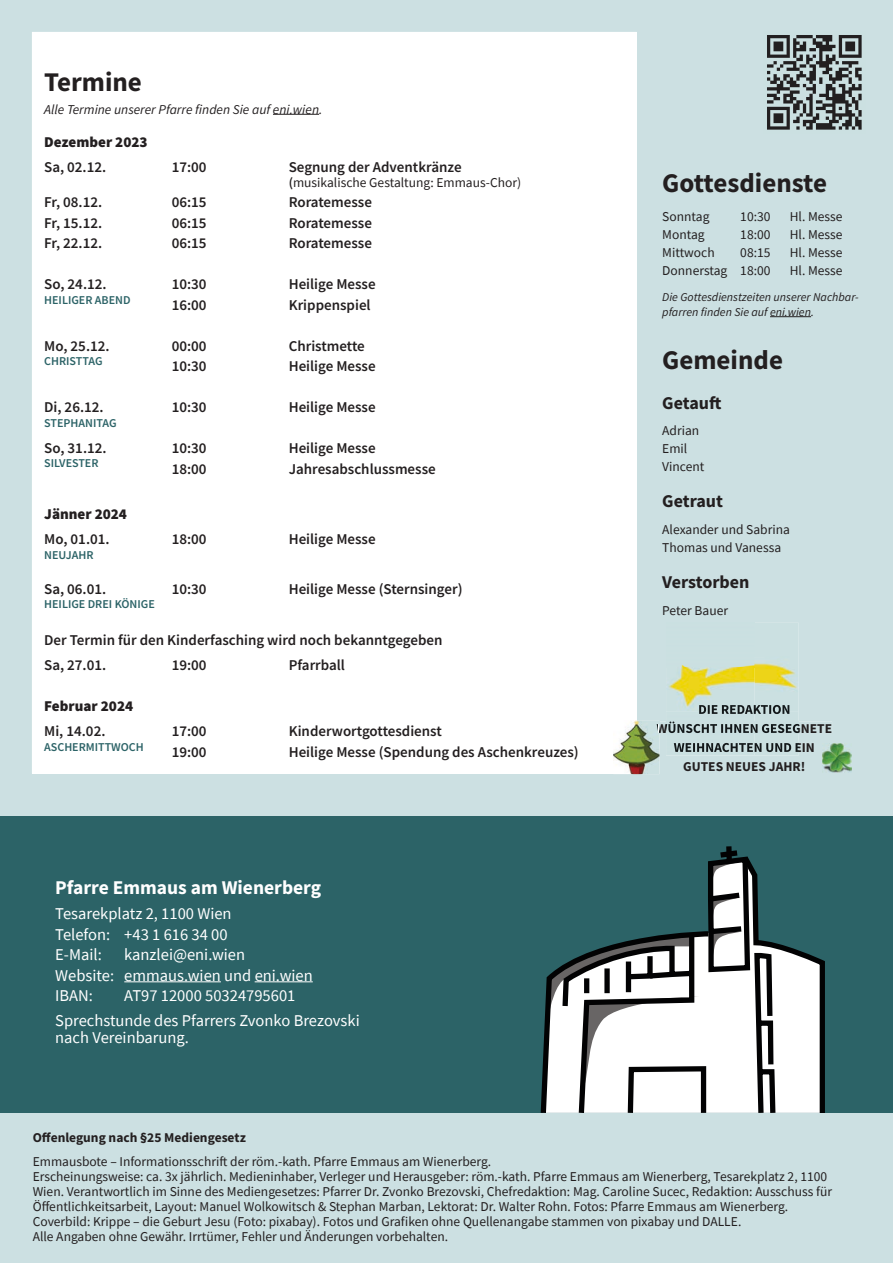
<style>
.page{position:relative;width:893px;height:1263px;background:#cce0e2}
.page>*{position:absolute;margin:0;border:0;box-sizing:border-box;transform-origin:0 0}
.t1{font:700 27px "Source Sans Pro";color:#231f20}
.t2{font:700 19.5px "Source Sans Pro";color:#fff}
.t3{font:700 18px "Source Sans Pro";color:#231f20}
.t4{font:16.5px/20.5px "Source Sans Pro";color:#fff}
.t5{font:600 15px/25px "Source Sans Pro";color:#231f20}
.t6{font:900 15px "Source Sans Pro";color:#231f20}
.t7{font:13.5px/15px "Source Sans Pro";color:#231f20}
.t8{font:700 13.5px "Source Sans Pro";color:#231f20}
.t9{font:italic 13.5px "Source Sans Pro";color:#231f20}
.t10{font:700 13.5px "Source Sans Pro";letter-spacing:-.01em;color:#fff}
.t11{font:600 12px "Source Sans Pro";color:#2c6367}
.t12{font:italic 12px/15px "Source Sans Pro";color:#231f20}
.s1{font-weight:600}
</style>
<div class="page">
<div style="left:799px;top:743px;width:16px;height:9px;background:#cce0e2"></div>
<div style="left:32px;top:32px;width:605px;height:741px;background:#fff"></div>
<hr style="left:273px;top:114px;width:46px;height:1px;background:#231f20">
<hr style="left:770px;top:316px;width:41px;height:1px;background:#231f20">
<div style="left:0;top:816px;width:893px;height:297px;background:#2c6367"></div>
<svg style="left:540px;top:846px;width:285px;height:267px"></svg>
<hr style="left:124px;top:981px;width:97px;height:1px;background:#fff">
<hr style="left:255px;top:981px;width:58px;height:1px;background:#fff">
<img style="left:764px;top:32px;width:101px;height:101px">
<img style="left:613px;top:721px;width:46px;height:53px">
<img style="left:613px;top:721px;width:24px;height:52px">
<svg style="left:657px;top:721px;width:175px;height:12px"></svg>
<img style="left:666px;top:623px;width:133px;height:132px">
<img style="left:699px;top:705px;width:90px;height:9px">
<img style="left:666px;top:721px;width:133px;height:12px">
<img style="left:674px;top:743px;width:125px;height:9px">
<img style="left:822px;top:744px;width:30px;height:28px">
<h1 class="t1" style="left:44px;top:64px;width:99px">Termine</h1>
<p class="t9" style="left:44px;top:101px;width:280px">Alle Termine unserer Pfarre finden Sie auf eni.wien.</p>
<p class="t6" style="left:44px;top:131px;width:105px">Dezember 2023</p>
<p class="t5" style="left:44px;top:154px;width:64px">Sa, 02.12.</p>
<p class="t5" style="left:172px;top:154px;width:36px">17:00</p>
<p class="t5" style="left:289px;top:154px;width:174px">Segnung der Adventkränze</p>
<p class="t7" style="left:289px;top:175px;width:234px"><span class="s1">(</span>musikalische Gestaltung: Emmaus-Chor)</p>
<p class="t5" style="left:44px;top:190px;width:60px">Fr, 08.12.</p>
<p class="t5" style="left:172px;top:190px;width:36px">06:15</p>
<p class="t5" style="left:289px;top:190px;width:85px">Roratemesse</p>
<p class="t5" style="left:44px;top:210px;width:60px">Fr, 15.12.</p>
<p class="t5" style="left:172px;top:210px;width:36px">06:15</p>
<p class="t5" style="left:289px;top:210px;width:85px">Roratemesse</p>
<p class="t5" style="left:44px;top:231px;width:60px">Fr, 22.12.</p>
<p class="t5" style="left:172px;top:231px;width:36px">06:15</p>
<p class="t5" style="left:289px;top:231px;width:85px">Roratemesse</p>
<p class="t5" style="left:44px;top:272px;width:64px">So, 24.12.</p>
<p class="t5" style="left:172px;top:272px;width:36px">10:30</p>
<p class="t5" style="left:289px;top:272px;width:88px">Heilige Messe</p>
<p class="t5" style="left:172px;top:292px;width:36px">16:00</p>
<p class="t5" style="left:289px;top:292px;width:83px">Krippenspiel</p>
<p class="t5" style="left:44px;top:333px;width:67px">Mo, 25.12.</p>
<p class="t5" style="left:172px;top:333px;width:36px">00:00</p>
<p class="t5" style="left:289px;top:333px;width:78px">Christmette</p>
<p class="t5" style="left:172px;top:354px;width:36px">10:30</p>
<p class="t5" style="left:289px;top:354px;width:88px">Heilige Messe</p>
<p class="t5" style="left:44px;top:395px;width:61px">Di, 26.12.</p>
<p class="t5" style="left:172px;top:395px;width:36px">10:30</p>
<p class="t5" style="left:289px;top:395px;width:88px">Heilige Messe</p>
<p class="t5" style="left:44px;top:436px;width:64px">So, 31.12.</p>
<p class="t5" style="left:172px;top:436px;width:36px">10:30</p>
<p class="t5" style="left:289px;top:436px;width:88px">Heilige Messe</p>
<p class="t5" style="left:172px;top:456px;width:36px">18:00</p>
<p class="t5" style="left:289px;top:456px;width:149px">Jahresabschlussmesse</p>
<p class="t6" style="left:44px;top:504px;width:84px">Jänner 2024</p>
<p class="t5" style="left:44px;top:527px;width:67px">Mo, 01.01.</p>
<p class="t5" style="left:172px;top:527px;width:36px">18:00</p>
<p class="t5" style="left:289px;top:527px;width:88px">Heilige Messe</p>
<p class="t5" style="left:44px;top:577px;width:64px">Sa, 06.01.</p>
<p class="t5" style="left:172px;top:577px;width:36px">10:30</p>
<p class="t5" style="left:289px;top:577px;width:175px">Heilige Messe (Sternsinger)</p>
<p class="t5" style="left:44px;top:627px;width:400px">Der Termin für den Kinderfasching wird noch bekanntgegeben<br>Sa, 27.01.</p>
<p class="t11" style="left:44px;top:292px;width:88px">HEILIGER ABEND</p>
<p class="t11" style="left:44px;top:353px;width:60px">CHRISTTAG</p>
<p class="t11" style="left:44px;top:415px;width:74px">STEPHANITAG</p>
<p class="t11" style="left:44px;top:455px;width:56px">SILVESTER</p>
<p class="t11" style="left:44px;top:547px;width:51px">NEUJAHR</p>
<p class="t11" style="left:44px;top:596px;width:112px">HEILIGE DREI KÖNIGE</p>
<p class="t5" style="left:172px;top:652px;width:36px">19:00</p>
<p class="t5" style="left:289px;top:652px;width:58px">Pfarrball</p>
<p class="t6" style="left:44px;top:696px;width:90px">Februar 2024</p>
<p class="t5" style="left:44px;top:718px;width:63px">Mi, 14.02.</p>
<p class="t5" style="left:172px;top:718px;width:36px">17:00</p>
<p class="t5" style="left:289px;top:718px;width:155px">Kinderwortgottesdienst</p>
<p class="t5" style="left:172px;top:739px;width:36px">19:00</p>
<p class="t5" style="left:289px;top:739px;width:292px">Heilige Messe (Spendung des Aschenkreuzes)</p>
<p class="t11" style="left:44px;top:739px;width:101px">ASCHERMITTWOCH</p>
<p class="t10" style="left:55px;top:867px;width:68px">Röm.-kath.</p>
<h2 class="t2" style="left:55px;top:875px;width:267px">Pfarre Emmaus am Wienerberg</h2>
<p class="t4" style="left:55px;top:903px;width:178px">Tesarekplatz 2, 1100 Wien<br>Telefon: +43 1 616 34 00<br>E-Mail:</p>
<p class="t4" style="left:55px;top:944px;width:259px;text-indent:69px">kanzlei@eni.wien<br>Website: emmaus.wien und eni.wien<br>IBAN:</p>
<p class="t4" style="left:55px;top:983px;width:306px;line-height:25px;text-align:center">AT97 12000 50324795601<br>Sprechstunde des Pfarrers Zvonko Brezovski</p>
<p class="t4" style="left:55px;top:1027px;width:135px">nach Vereinbarung.</p>
<h1 class="t1" style="left:662px;top:165px;width:166px">Gottesdienste</h1>
<p class="t7" style="left:662px;top:209px;width:49px">Sonntag</p>
<p class="t7" style="left:740px;top:209px;width:32px">10:30</p>
<p class="t7" style="left:790px;top:209px;width:54px">Hl. Messe</p>
<p class="t7" style="left:662px;top:227px;width:44px">Montag</p>
<p class="t7" style="left:740px;top:227px;width:32px">18:00</p>
<p class="t7" style="left:790px;top:227px;width:54px">Hl. Messe</p>
<p class="t7" style="left:662px;top:245px;width:54px">Mittwoch</p>
<p class="t7" style="left:740px;top:245px;width:32px">08:15</p>
<p class="t7" style="left:790px;top:245px;width:54px">Hl. Messe</p>
<p class="t7" style="left:662px;top:263px;width:110px">Donnerstag 18:00</p>
<p class="t7" style="left:790px;top:263px;width:54px">Hl. Messe</p>
<p class="t12" style="left:662px;top:290px;width:198px">Die Gottesdienstzeiten unserer Nachbar&shy;pfarren finden Sie auf eni.wien.</p>
<h1 class="t1" style="left:662px;top:342px;width:122px">Gemeinde</h1>
<h3 class="t3" style="left:662px;top:391px;width:61px">Getauft</h3>
<p class="t7" style="left:662px;top:422px;width:44px;line-height:18px">Adrian<br>Emil<br>Vincent</p>
<h3 class="t3" style="left:662px;top:489px;width:62px">Getraut</h3>
<p class="t7" style="left:662px;top:520px;width:129px;line-height:18px">Alexander und Sabrina<br>Thomas und Vanessa</p>
<h3 class="t3" style="left:662px;top:570px;width:89px">Verstorben</h3>
<p class="t7" style="left:662px;top:602px;width:67px">Peter Bauer</p>
<p class="t8" style="left:683px;top:757px;width:124px">GUTES NEUES JAHR!</p>
<p class="t8" style="left:33px;top:1128px;width:215px">Offenlegung nach §25 Mediengesetz</p>
<p class="t7" style="left:33px;top:1153px;width:801px">Emmausbote – Informationsschrift der röm.-kath. Pfarre Emmaus am Wienerberg.<br>Erscheinungsweise: ca. 3x jährlich. Medieninhaber, Verleger und Herausgeber: röm.-kath. Pfarre Emmaus am Wienerberg, Tesarekplatz 2, 1100<br>Wien. Verantwortlich im Sinne des Mediengesetzes: Pfarrer Dr. Zvonko Brezovski, Chefredaktion: Mag. Caroline Sucec, Redaktion: Ausschuss für Öffentlichkeitsarbeit, Layout: Manuel Wolkowitsch &amp; Stephan Marban, Lektorat: Dr. Walter Rohn. Fotos: Pfarre Emmaus am Wienerberg.<br>Coverbild: Krippe – die Geburt Jesu (Foto: pixabay). Fotos und Grafiken ohne Quellenangabe stammen von pixabay und DALLE.<br>Alle Angaben ohne Gewähr. Irrtümer, Fehler und Änderungen vorbehalten.</p>
</div>
